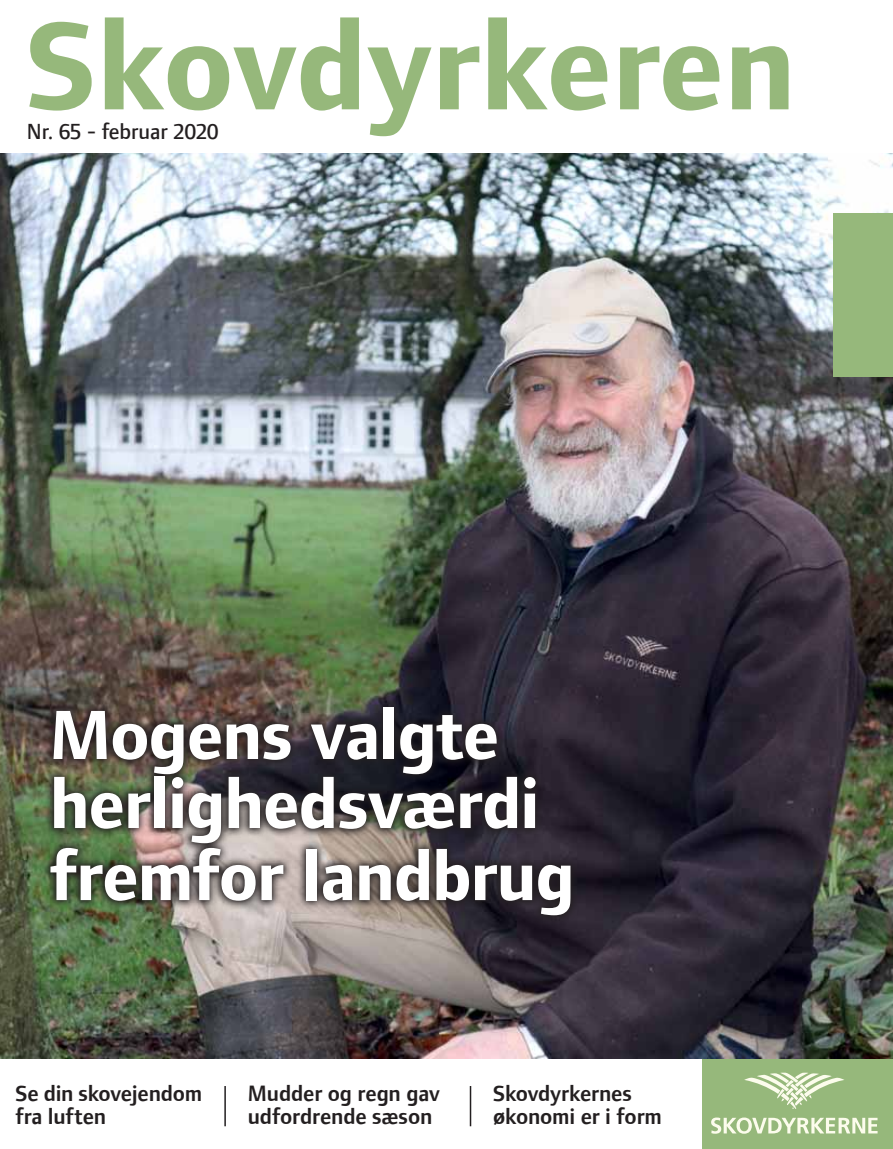
<style>
.page{position:relative;width:893px;height:1149px;background:#fff}
.page>*{position:absolute;margin:0;border:0;box-sizing:border-box;transform-origin:0 0}
.t1{font:700 72px/70.5px "Foundry Form Sans";letter-spacing:-.015em;color:#fff}
.t2{font:600 22.8px/22.5px "Foundry Form Sans";letter-spacing:-.01em;color:#231f20}
.t3{font:500 22.5px "Foundry Form Sans";color:#231f20}
</style>
<div class="page">
<div style="left:702px;top:1039px;width:191px;height:109px;background:#96b87b"></div>
<svg style="left:29px;top:17px;width:759px;height:119px"></svg>
<hr style="left:224px;top:1085px;width:2px;height:40px;background:#231f20">
<hr style="left:470px;top:1085px;width:1px;height:40px;background:#231f20">
<img style="left:0;top:153px;width:893px;height:904px">
<svg style="left:744px;top:1072px;width:100px;height:36px"></svg>
<svg style="left:711px;top:1117px;width:167px;height:16px"></svg>
<div style="left:833px;top:213px;width:60px;height:163px;background:#96b87b"></div>
<svg style="left:41px;top:698px;width:540px;height:226px"></svg>
<p class="t3" style="left:27px;top:119px;width:193px">Nr. 65 - februar 2020</p>
<h1 class="t1" style="left:50px;top:699px;width:527px">Mogens valgte herlighedsværdi fremfor landbrug</h1>
<p class="t2" style="left:15px;top:1081px;width:188px">Se din skovejendom fra luften</p>
<p class="t2" style="left:248px;top:1081px;width:193px">Mudder og regn gav udfordrende sæson</p>
<p class="t2" style="left:493px;top:1081px;width:170px">Skovdyrkernes økonomi er i form</p>
</div>
